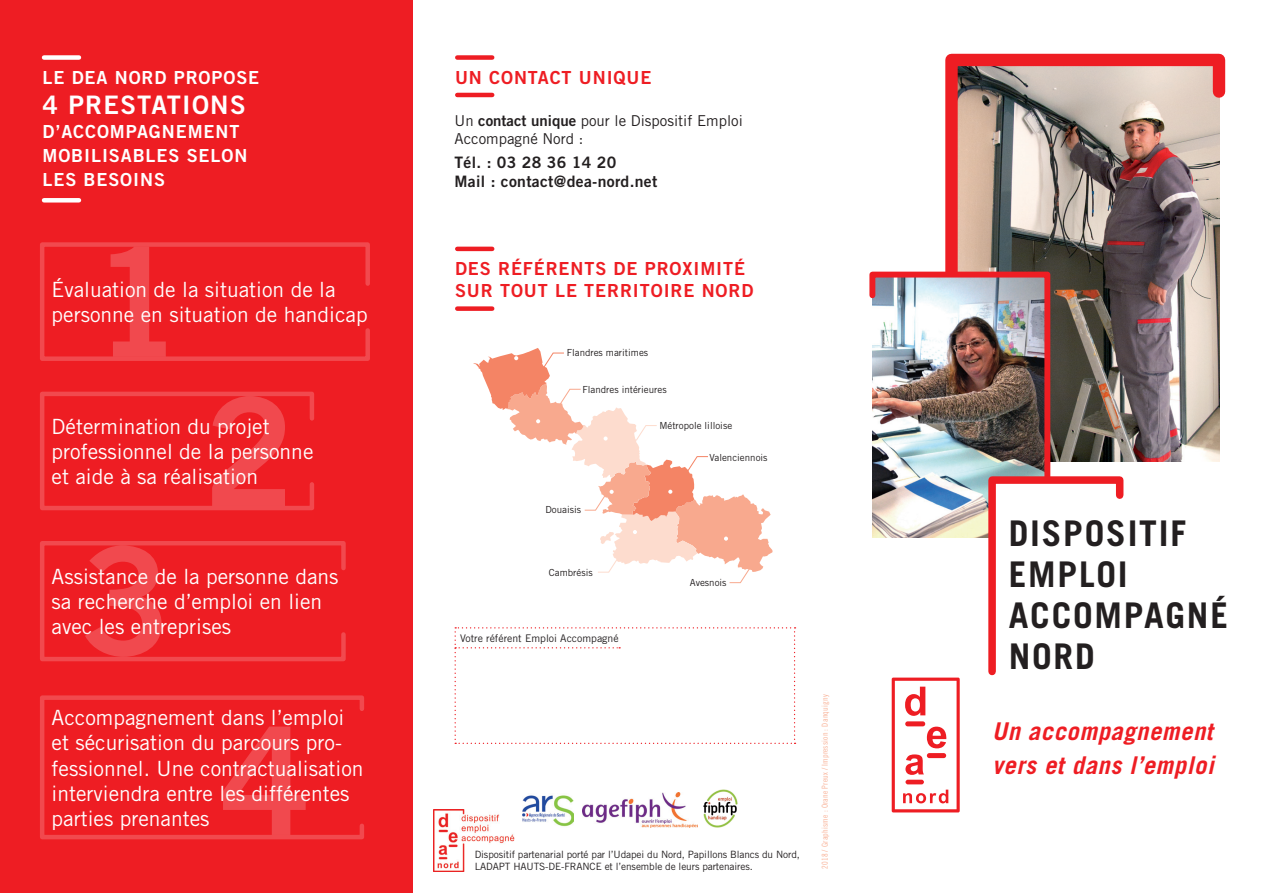
<style>
.page{position:relative;width:1263px;height:893px;background:#fff}
.page>*{position:absolute;margin:0;border:0;box-sizing:border-box;transform-origin:0 0}
.t1{font:150px "Trade Gothic Bold Two";color:#fff}
.t2{font:700 35.4px/41px "Trade Gothic";letter-spacing:.05em;color:#231f20}
.t3{font:25.5px "Trade Gothic Bold Two";letter-spacing:.05em;color:#fff}
.t4{font:italic 700 24.45px/34.3px "Trade Gothic";letter-spacing:.025em;color:#ee1d23}
.t5{font:21px/25.2px "Trade Gothic";color:#fff}
.t6{font:18px/21.6px "Trade Gothic Bold Two";letter-spacing:.05em;color:#ee1d23}
.t7{font:18px/24px "Trade Gothic Bold Two";letter-spacing:.05em;color:#fff}
.t8{font:15.75px/18.9px "Trade Gothic Bold Two";letter-spacing:.02em;color:#231f20}
.t9{font:15px/18px "Trade Gothic";color:#231f20}
.t10{font:10.5px "Trade Gothic";color:#231f20}
.t11{font:10.05px/12px "Trade Gothic";letter-spacing:-.01em;color:#231f20}
.t12{font:9.75px "Trade Gothic";color:#231f20}
.t13{font:8.25px "Trade Gothic Cond Eighteen";letter-spacing:.02em;color:#f9b49a}
.s1{font-family:"Trade Gothic Bold Two"}
</style>
<div class="page">
<img style="left:434px;top:810px;width:81px;height:61px">
<div style="left:0;top:0;width:412px;height:893px;background:#ee1d23"></div>
<div style="left:44px;top:55px;width:35px;height:5px;background:#fff"></div>
<div style="left:44px;top:198px;width:35px;height:5px;background:#fff"></div>
<img style="left:582px;top:792px;width:116px;height:36px">
<img style="left:523px;top:795px;width:50px;height:32px">
<img style="left:703px;top:790px;width:35px;height:37px">
<svg style="left:473px;top:348px;width:300px;height:235px"></svg>
<img style="left:945px;top:53px;width:281px;height:409px">
<img style="left:869px;top:269px;width:184px;height:269px">
<svg style="left:984px;top:473px;width:140px;height:203px"></svg>
<svg style="left:892px;top:678px;width:68px;height:134px"></svg>
<div style="left:457px;top:55px;width:35px;height:5px;background:#ee1d23"></div>
<hr style="left:457px;top:93px;width:35px;height:4px;background:#ee1d23">
<hr style="left:457px;top:247px;width:35px;height:4px;background:#ee1d23">
<div style="left:457px;top:306px;width:35px;height:5px;background:#ee1d23"></div>
<svg style="left:40px;top:695px;width:324px;height:145px"></svg>
<svg style="left:40px;top:242px;width:330px;height:119px"></svg>
<svg style="left:40px;top:391px;width:274px;height:120px"></svg>
<svg style="left:40px;top:541px;width:306px;height:121px"></svg>
<svg style="left:454px;top:627px;width:341px;height:117px"></svg>
<p class="t7" style="left:43px;top:65px;width:218px">LE DEA NORD PROPOSE</p>
<p class="t3" style="left:43px;top:89px;width:205px">4 PRESTATIONS</p>
<p class="t7" style="left:43px;top:119px;width:206px">D’ACCOMPAGNEMENT<br>MOBILISABLES SELON<br>LES BESOINS</p>
<p class="t5" style="left:52px;top:277px;width:318px">Évaluation de la situation de la personne en situation de handicap</p>
<p class="t5" style="left:52px;top:414px;width:263px">Détermination du projet professionnel de la personne et aide à sa réalisation</p>
<p class="t5" style="left:52px;top:564px;width:288px">Assistance de la personne dans sa recherche d’emploi en lien avec les entreprises</p>
<p class="t5" style="left:52px;top:705px;width:314px">Accompagnement dans l’emploi et sécurisation du parcours pro&shy;fessionnel. Une contractualisation interviendra entre les différentes parties prenantes</p>
<h1 class="t1" style="left:219px;top:688px;width:93px">4</h1>
<p class="t6" style="left:455px;top:66px;width:198px">UN CONTACT UNIQUE</p>
<p class="t9" style="left:454px;top:111px;width:290px">Un <span class="s1">contact unique</span> pour le Dispositif Emploi<br>Accompagné Nord :</p>
<p class="t8" style="left:454px;top:152px;width:204px">Tél. : 03 28 36 14 20<br>Mail : contact@dea-nord.net</p>
<p class="t6" style="left:455px;top:258px;width:300px">DES RÉFÉRENTS DE PROXIMITÉ<br>SUR TOUT LE TERRITOIRE NORD</p>
<p class="t12" style="left:567px;top:347px;width:83px">Flandres maritimes</p>
<p class="t12" style="left:582px;top:383px;width:86px">Flandres intérieures</p>
<p class="t12" style="left:659px;top:420px;width:74px">Métropole lilloise</p>
<p class="t12" style="left:545px;top:504px;width:37px">Douaisis</p>
<p class="t12" style="left:549px;top:566px;width:45px">Cambrésis</p>
<p class="t10" style="left:460px;top:632px;width:160px">Votre référent Emploi Accompagné</p>
<p class="t12" style="left:709px;top:451px;width:60px">Valenciennois</p>
<p class="t12" style="left:690px;top:576px;width:38px">Avesnois</p>
<p class="t11" style="left:475px;top:848px;width:327px">Dispositif partenarial porté par l’Udapei du Nord, Papillons Blancs du Nord,<br>LADAPT HAUTS-DE-FRANCE et l’ensemble de leurs partenaires.</p>
<p class="t13" style="left:820px;top:869px;width:176px;rotate:-90deg">2018 / Graphisme : Orane Preux / Impression : Danquigny</p>
<h2 class="t2" style="left:1009px;top:512px;width:221px">DISPOSITIF<br>EMPLOI<br>ACCOMPAGNÉ<br>NORD</h2>
<p class="t4" style="left:992px;top:714px;width:223px">Un accompagnement vers et dans l’emploi</p>
</div>
